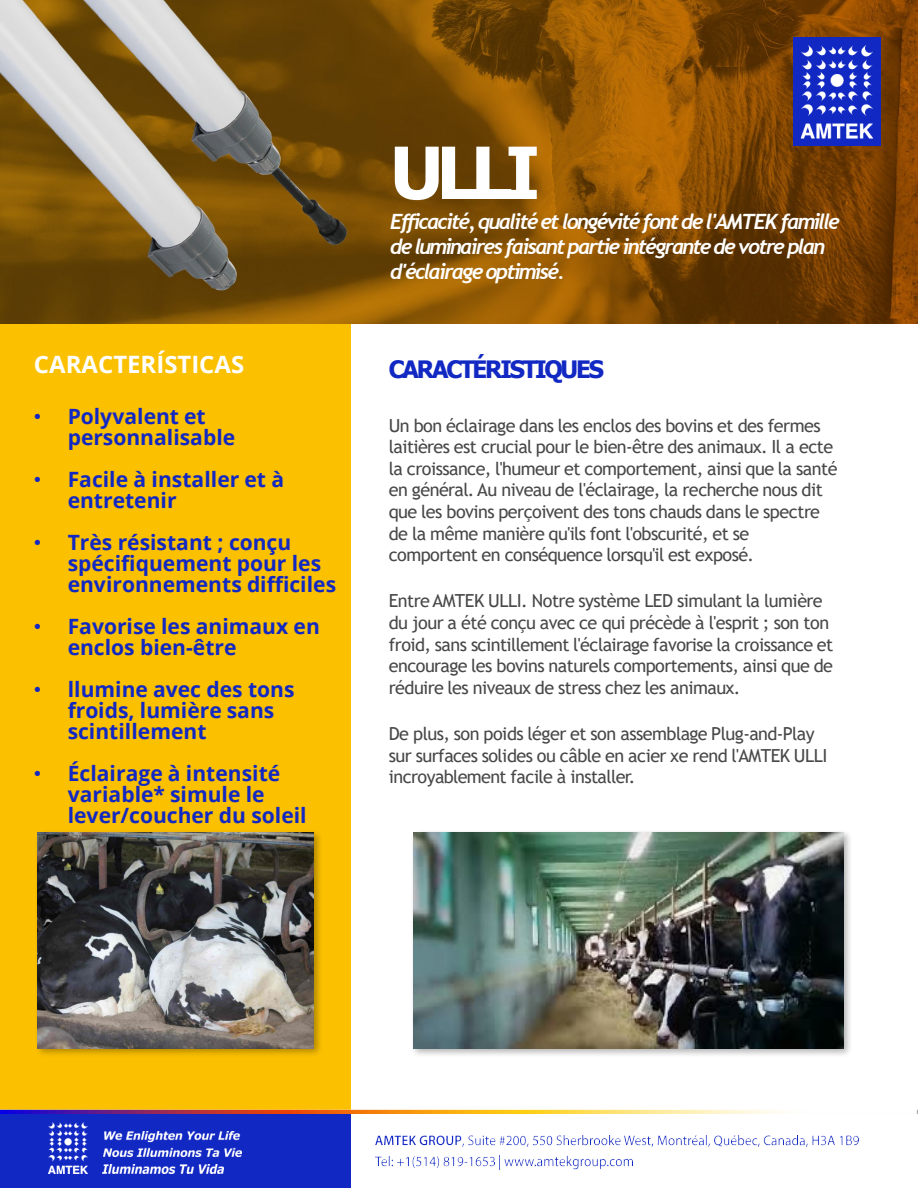
<style>
.page{position:relative;width:918px;height:1188px;background:#fff}
.page>*{position:absolute;margin:0;border:0;box-sizing:border-box;transform-origin:0 0}
.t1{font:700 72px "Tahoma";color:#fff}
.t2{font:700 24px "Tahoma";letter-spacing:-.09em;color:#1228c3}
.t3{font:700 24px "Open Sans";color:#fff}
.t4{font:700 21px/21px "Open Sans";color:#1228c3}
.t5{font:italic 700 21px/25.2px "Trebuchet";letter-spacing:-.09em;color:#fff}
.t6{font:18px/21.6px "Trebuchet MS";letter-spacing:-.03em;color:#484848}
.s1{font-family:"Arial";font-weight:400}
</style>
<div class="page">
<div style="left:0;top:324px;width:351px;height:790px;background:#fbc000"></div>
<img style="left:0;top:0;width:918px;height:324px">
<img style="left:413px;top:832px;width:437px;height:223px">
<img style="left:413px;top:833px;width:431px;height:216px">
<img style="left:37px;top:832px;width:283px;height:223px">
<img style="left:37px;top:833px;width:277px;height:216px">
<img style="left:793px;top:37px;width:87px;height:109px">
<div style="left:0;top:1114px;width:351px;height:74px;background:#1228c3"></div>
<img style="left:0;top:1110px;width:918px;height:4px">
<img style="left:376px;top:1136px;width:482px;height:11px">
<img style="left:375px;top:1156px;width:120px;height:12px">
<img style="left:504px;top:1156px;width:129px;height:14px">
<img style="left:49px;top:1122px;width:39px;height:51px">
<img style="left:103px;top:1132px;width:139px;height:25px">
<img style="left:103px;top:1165px;width:120px;height:8px">
<p class="t3" style="left:34px;top:348px;width:212px">CARACTERÍSTICAS</p>
<p class="t4" style="left:68px;top:405px;width:169px;text-indent:-34px"><span class="s1">•</span> Polyvalent et personnalisable</p>
<p class="t4" style="left:68px;top:468px;width:218px;text-indent:-34px"><span class="s1">•</span> Facile à installer et à entretenir</p>
<p class="t4" style="left:68px;top:531px;width:270px;text-indent:-34px"><span class="s1">•</span> Très résistant ; conçu spécifiquement pour les environnements difficiles</p>
<p class="t4" style="left:68px;top:615px;width:254px;text-indent:-34px"><span class="s1">•</span> Favorise les animaux en enclos bien-être</p>
<p class="t4" style="left:68px;top:678px;width:228px;text-indent:-34px"><span class="s1">•</span> llumine avec des tons froids, lumière sans scintillement</p>
<p class="t4" style="left:68px;top:762px;width:241px;text-indent:-34px"><span class="s1">•</span> Éclairage à intensité variable* simule le lever/coucher du soleil</p>
<h2 class="t1" style="left:390px;top:122px;width:151px">ULLI</h2>
<p class="t5" style="left:390px;top:209px;width:451px">Efficacité, qualité et longévité font de l'AMTEK famille de luminaires faisant partie intégrante de votre plan d'éclairage optimisé.</p>
<p class="t2" style="left:389px;top:352px;width:217px">CARACTÉRISTIQUES</p>
<p class="t6" style="left:389px;top:414px;width:451px">Un bon éclairage dans les enclos des bovins et des fermes laitières est crucial pour le bien-être des animaux. Il a ecte la croissance, l'humeur et comportement, ainsi que la santé en général. Au niveau de l'éclairage, la recherche nous dit que les bovins perçoivent des tons chauds dans le spectre de la même manière qu'ils font l'obscurité, et se comportent en conséquence lorsqu'il est exposé.</p>
<p class="t6" style="left:389px;top:590px;width:446px">Entre AMTEK ULLI. Notre système LED simulant la lumière du jour a été conçu avec ce qui précède à l'esprit ; son ton froid, sans scintillement l'éclairage favorise la croissance et encourage les bovins naturels comportements, ainsi que de réduire les niveaux de stress chez les animaux.</p>
<p class="t6" style="left:389px;top:723px;width:440px">De plus, son poids léger et son assemblage Plug-and-Play sur surfaces solides ou câble en acier xe rend l'AMTEK ULLI incroyablement facile à installer.</p>
</div>
